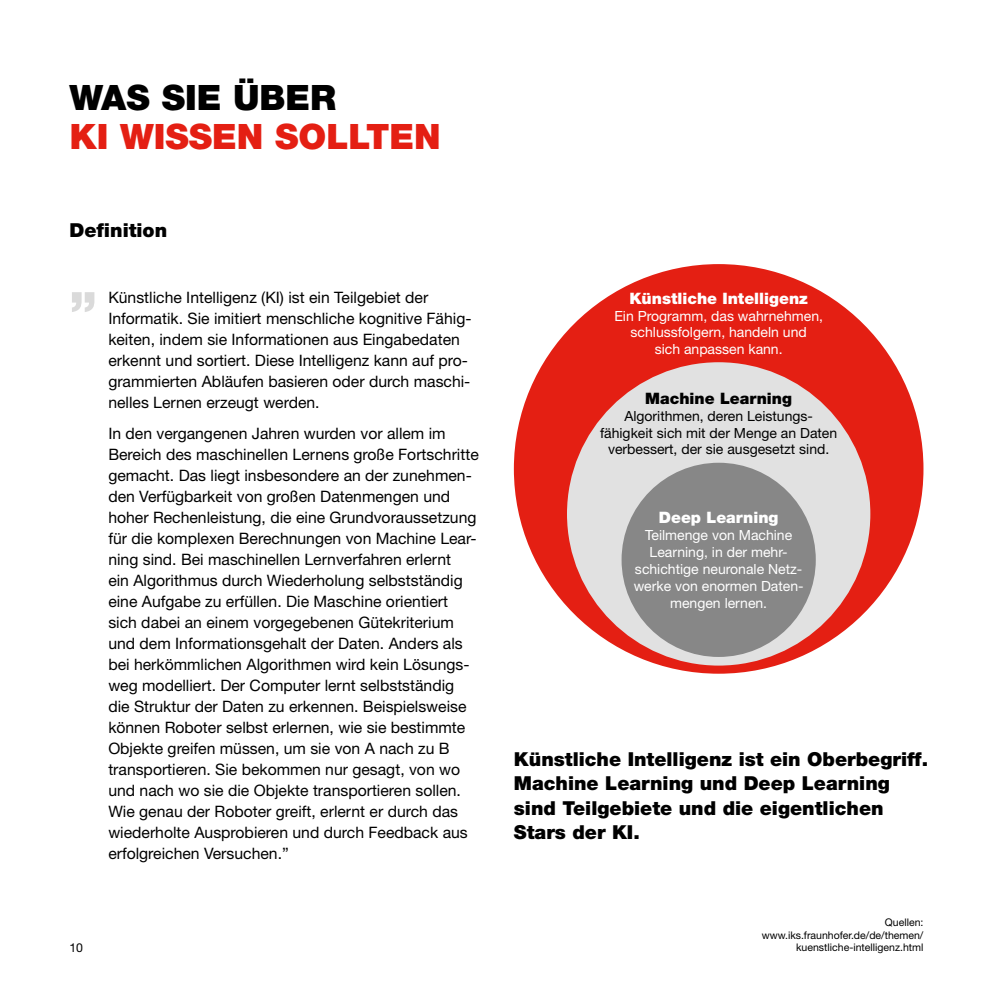
<style>
.page{position:relative;width:993px;height:993px;background:#fff}
.page>*{position:absolute;margin:0;border:0;box-sizing:border-box;transform-origin:0 0}
.t1{font:900 52.5px "Helvetica Neue LT Std";color:#dadada}
.t2{font:900 35px/38.5px "Helvetica Neue LT Std";color:#e41f13}
.t3{font:900 19.25px/24.5px "Helvetica Neue LT Std";color:#000}
.t4{font:15.75px/21px "Helvetica Neue LT Std";color:#000}
.t5{font:900 15.75px "Helvetica Neue LT Std";color:#fff}
.t6{font:900 15.75px "Helvetica Neue LT Std";color:#000}
.t7{font:14px/16.8px "Helvetica Neue LT Std";color:#fff;text-align:center}
.t8{font:14px/16.8px "Helvetica Neue LT Std";color:#000;text-align:center}
.t9{font:12.25px "Helvetica Neue LT Std";color:#000}
.t10{font:10.5px/12.6px "Helvetica Neue LT Std";color:#000;text-align:right}
.s1{color:#000}
</style>
<div class="page">
<div style="left:513px;top:264px;width:410px;height:409px;background:#e41f13;border-radius:50%"></div>
<div style="left:567px;top:362px;width:303px;height:303px;background:#e1e1e1;border-radius:50%"></div>
<div style="left:621px;top:462px;width:194px;height:194px;background:#878787;border-radius:50%"></div>
<p class="t2" style="left:69px;top:78px;width:372px"><span class="s1">WAS SIE ÜBER<br></span>KI WISSEN SOLLTEN</p>
<p class="t3" style="left:69px;top:218px;width:99px">Definition</p>
<p class="t1" style="left:69px;top:252px;width:29px">„</p>
<p class="t4" style="left:108px;top:286px;width:364px">Künstliche Intelligenz (KI) ist ein Teilgebiet der Informatik. Sie imitiert menschliche kognitive Fähig&shy;keiten, indem sie Informationen aus Eingabedaten erkennt und sortiert. Diese Intelligenz kann auf pro&shy;grammierten Abläufen basieren oder durch maschi&shy;nelles Lernen erzeugt werden.</p>
<p class="t4" style="left:108px;top:422px;width:372px">In den vergangenen Jahren wurden vor allem im Bereich des maschinellen Lernens große Fortschritte gemacht. Das liegt insbesondere an der zunehmen&shy;den Verfügbarkeit von großen Datenmengen und hoher Rechenleistung, die eine Grundvoraussetzung für die komplexen Berechnungen von Machine Lear&shy;ning sind. Bei maschinellen Lernverfahren erlernt<br>ein Algorithmus durch Wiederholung selbstständig eine Aufgabe zu erfüllen. Die Maschine orientiert sich dabei an einem vorgegebenen Gütekriterium und dem Informationsgehalt der Daten. Anders als bei herkömmlichen Algorithmen wird kein Lösungs&shy;weg modelliert. Der Computer lernt selbstständig die Struktur der Daten zu erkennen. Beispielsweise können Roboter selbst erlernen, wie sie bestimmte Objekte greifen müssen, um sie von A nach zu B transportieren. Sie bekommen nur gesagt, von wo und nach wo sie die Objekte transportieren sollen.<br>Wie genau der Roboter greift, erlernt er durch das wiederholte Ausprobieren und durch Feedback aus erfolgreichen Versuchen.”</p>
<p class="t5" style="left:629px;top:288px;width:180px">Künstliche Intelligenz</p>
<p class="t7" style="left:614px;top:307px;width:210px">Ein Programm, das wahrnehmen, schlussfolgern, handeln und</p>
<p class="t7" style="left:654px;top:340px;width:129px">sich anpassen kann.</p>
<p class="t6" style="left:645px;top:389px;width:148px">Machine Learning</p>
<p class="t8" style="left:600px;top:407px;width:239px">Algorithmen, deren Leistungs&shy;fähigkeit sich mit der Menge an Daten verbessert, der sie ausgesetzt sind.</p>
<p class="t5" style="left:658px;top:508px;width:121px">Deep Learning</p>
<p class="t7" style="left:633px;top:526px;width:171px">Teilmenge von Machine<br>Learning, in der mehr&shy;schichtige neuronale Netz&shy;werke von enormen Daten&shy;mengen lernen.</p>
<p class="t3" style="left:513px;top:746px;width:415px">Künstliche Intelligenz ist ein Oberbegriff.<br>Machine Learning und Deep Learning sind Teilgebiete und die eigentlichen Stars der KI.</p>
<p class="t10" style="left:761px;top:915px;width:163px">Quellen: www.iks.fraunhofer.de/de/themen/</p>
<p class="t9" style="left:69px;top:940px;width:15px">10</p>
<p class="t10" style="left:795px;top:940px;width:129px">kuenstliche-intelligenz.html</p>
</div>
